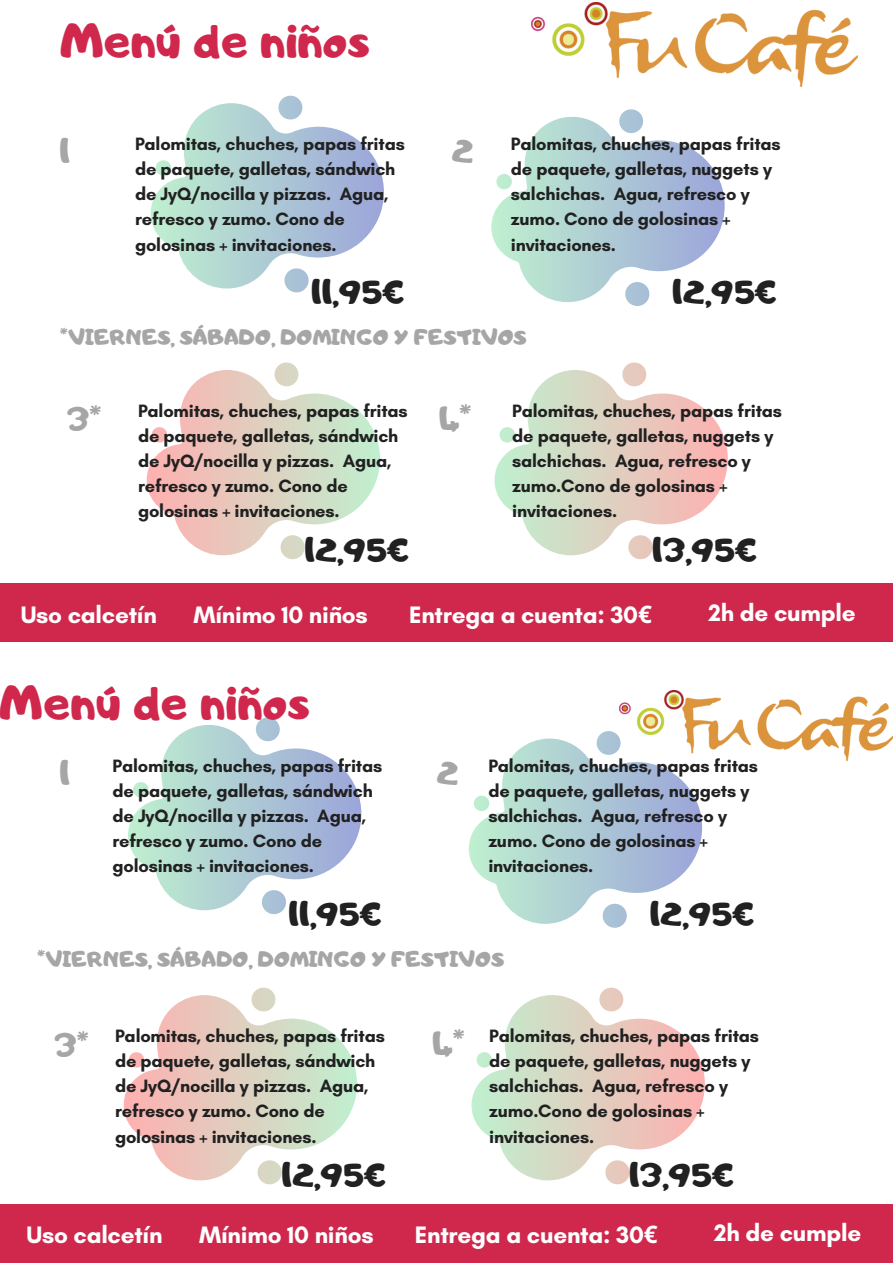
<style>
.page{position:relative;width:893px;height:1264px;background:#fff}
.page>*{position:absolute;margin:0;border:0;box-sizing:border-box;transform-origin:0 0}
.t1{font:48.45px "Adigiana Toybox";color:#cf284c}
.t2{font:31.8px "Adigiana Toybox";color:#212121}
.t3{font:31.8px "Adigiana Toybox";color:#a6a6a6}
.t4{font:700 24.3px "Glacial Indifference";letter-spacing:-.01em;color:#fff}
.t5{font:21.15px "Adigiana Toybox";color:#a6a6a6}
.t6{font:700 18.15px/25.2px "Glacial Indifference";letter-spacing:-.01em;color:#212121}
.s1{font-family:"Noto Sans"}
</style>
<div class="page">
<img style="left:531px;top:3px;width:326px;height:84px">
<div style="left:0;top:1203px;width:892px;height:59px;background:#cf284c"></div>
<svg style="left:150px;top:96px;width:234px;height:196px"></svg>
<svg style="left:491px;top:109px;width:234px;height:197px"></svg>
<svg style="left:494px;top:362px;width:234px;height:197px"></svg>
<svg style="left:147px;top:362px;width:233px;height:197px"></svg>
<img style="left:619px;top:690px;width:273px;height:71px">
<svg style="left:128px;top:717px;width:234px;height:197px"></svg>
<svg style="left:468px;top:731px;width:234px;height:196px"></svg>
<svg style="left:471px;top:987px;width:234px;height:197px"></svg>
<svg style="left:124px;top:987px;width:233px;height:197px"></svg>
<div style="left:0;top:584px;width:892px;height:58px;background:#cf284c"></div>
<p class="t1" style="left:60px;top:8px;width:311px">Menú de niños</p>
<p class="t6" style="left:135px;top:131px;width:271px">Palomitas, chuches, papas fritas de paquete, galletas, sándwich</p>
<p class="t6" style="left:135px;top:181px;width:255px">de JyQ/nocilla y pizzas. Agua, refresco y zumo. Cono de golosinas + invitaciones.</p>
<p class="t3" style="left:60px;top:130px;width:12px">1</p>
<p class="t3" style="left:452px;top:130px;width:23px">2</p>
<p class="t6" style="left:511px;top:131px;width:271px">Palomitas, chuches, papas fritas de paquete, galletas, nuggets y salchichas. Agua, refresco y zumo. Cono de golosinas + invitaciones.</p>
<p class="t2" style="left:312px;top:271px;width:94px">11,95€</p>
<p class="t2" style="left:673px;top:271px;width:105px">12,95€</p>
<p class="t5" style="left:60px;top:324px;width:468px">*VIERNES, SÁBADO, DOMINGO Y FESTIVOS</p>
<p class="t3" style="left:68px;top:399px;width:36px">3*</p>
<p class="t6" style="left:138px;top:398px;width:271px">Palomitas, chuches, papas fritas de paquete, galletas, sándwich</p>
<p class="t6" style="left:138px;top:448px;width:255px">de JyQ/nocilla y pizzas. Agua, refresco y zumo. Cono de golosinas + invitaciones.</p>
<p class="t3" style="left:439px;top:397px;width:34px">4*</p>
<p class="t6" style="left:512px;top:398px;width:271px">Palomitas, chuches, papas fritas de paquete, galletas, nuggets y salchichas. Agua, refresco y zumo.Cono de golosinas + invitaciones.</p>
<p class="t2" style="left:305px;top:529px;width:105px">12,95€</p>
<p class="t2" style="left:652px;top:529px;width:106px">13,95€</p>
<p class="t4" style="left:21px;top:600px;width:138px">Uso calcetín</p>
<p class="t4" style="left:193px;top:600px;width:176px">Mínimo 10 niños</p>
<p class="t4" style="left:409px;top:600px;width:244px">Entrega a cuenta: 30<span class="s1">€</span></p>
<p class="t4" style="left:708px;top:597px;width:149px">2h de cumple</p>
<p class="t1" style="left:0;top:670px;width:311px">Menú de niños</p>
<p class="t6" style="left:112px;top:752px;width:271px">Palomitas, chuches, papas fritas de paquete, galletas, sándwich</p>
<p class="t6" style="left:112px;top:803px;width:255px">de JyQ/nocilla y pizzas. Agua, refresco y zumo. Cono de golosinas + invitaciones.</p>
<p class="t3" style="left:60px;top:752px;width:12px">1</p>
<p class="t3" style="left:437px;top:752px;width:23px">2</p>
<p class="t6" style="left:488px;top:752px;width:271px">Palomitas, chuches, papas fritas de paquete, galletas, nuggets y salchichas. Agua, refresco y zumo. Cono de golosinas + invitaciones.</p>
<p class="t2" style="left:289px;top:892px;width:94px">11,95€</p>
<p class="t2" style="left:650px;top:892px;width:105px">12,95€</p>
<p class="t5" style="left:38px;top:945px;width:468px">*VIERNES, SÁBADO, DOMINGO Y FESTIVOS</p>
<p class="t3" style="left:55px;top:1023px;width:36px">3*</p>
<p class="t6" style="left:115px;top:1022px;width:271px">Palomitas, chuches, papas fritas de paquete, galletas, sándwich</p>
<p class="t6" style="left:115px;top:1073px;width:255px">de JyQ/nocilla y pizzas. Agua, refresco y zumo. Cono de golosinas + invitaciones.</p>
<p class="t3" style="left:432px;top:1022px;width:34px">4*</p>
<p class="t6" style="left:489px;top:1022px;width:271px">Palomitas, chuches, papas fritas de paquete, galletas, nuggets y salchichas. Agua, refresco y zumo.Cono de golosinas + invitaciones.</p>
<p class="t2" style="left:282px;top:1154px;width:105px">12,95€</p>
<p class="t2" style="left:629px;top:1154px;width:106px">13,95€</p>
<p class="t4" style="left:26px;top:1220px;width:138px">Uso calcetín</p>
<p class="t4" style="left:199px;top:1220px;width:176px">Mínimo 10 niños</p>
<p class="t4" style="left:415px;top:1220px;width:244px">Entrega a cuenta: 30<span class="s1">€</span></p>
<p class="t4" style="left:714px;top:1217px;width:149px">2h de cumple</p>
</div>
